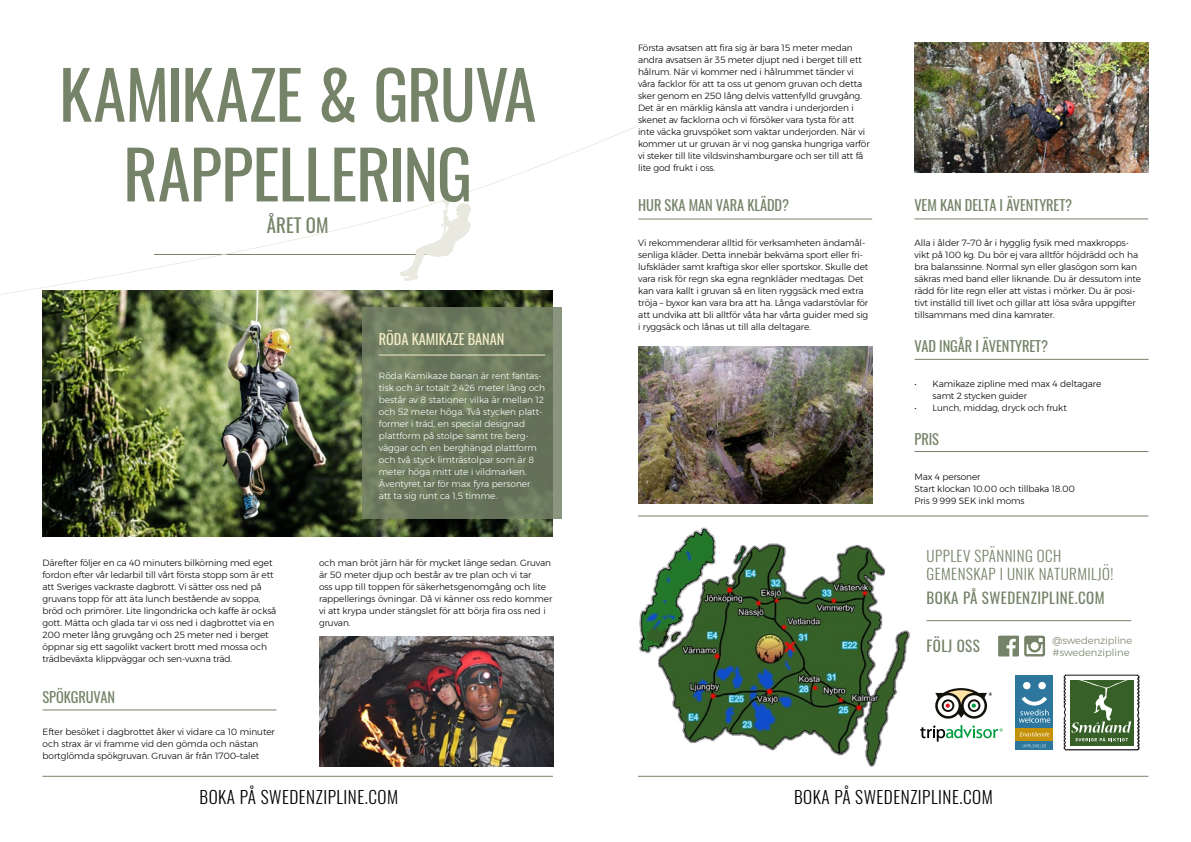
<style>
.page{position:relative;width:1191px;height:842px;background:#fff}
.page>*{position:absolute;margin:0;border:0;box-sizing:border-box;transform-origin:0 0}
.t1{font:66.4px/79.7px "Oswald";letter-spacing:-.01em;color:#758368;text-align:center}
.t2{font:18.9px "Oswald";color:#758368}
.t3{font:300 17.2px "Oswald";letter-spacing:.03em;color:#000}
.t4{font:300 15px/18.3px "Oswald";letter-spacing:.03em;color:#758368}
.t5{font:15px "Oswald";letter-spacing:.03em;color:#758368}
.t6{font:14.4px "Oswald";letter-spacing:-.005em;color:#758368}
.t7{font:14.4px "Oswald";letter-spacing:-.005em;color:#f3ebc6}
.t8{font:300 10px/11.8px "Montserrat";color:#758368}
.t9{font:300 9px/12px "Montserrat";letter-spacing:-.01em;color:#000}
.t10{font:300 9px/12px "Montserrat";color:#fff}
</style>
<div class="page">
<img style="left:43px;top:299px;width:510px;height:238px">
<svg style="left:0;top:126px;width:638px;height:173px"></svg>
<hr style="left:914px;top:218px;width:234px;height:1px;background:#758368">
<hr style="left:914px;top:359px;width:234px;height:1px;background:#758368">
<hr style="left:638px;top:776px;width:510px;height:1px;background:#758368">
<hr style="left:43px;top:776px;width:510px;height:1px;background:#758368">
<hr style="left:926px;top:620px;width:205px;height:1px;background:#758368">
<svg style="left:998px;top:636px;width:47px;height:20px"></svg>
<div style="left:1015px;top:728px;width:38px;height:13px;background:#c49109"></div>
<svg style="left:1019px;top:732px;width:30px;height:4px"></svg>
<div style="left:1015px;top:741px;width:38px;height:9px;background:#2d779f"></div>
<svg style="left:1022px;top:744px;width:24px;height:3px"></svg>
<div style="left:1015px;top:675px;width:38px;height:52px;background:#2d779f"></div>
<div style="left:1023px;top:682px;width:7px;height:7px;background:#fff;border-radius:50%"></div>
<div style="left:1038px;top:682px;width:7px;height:7px;background:#fff;border-radius:50%"></div>
<svg style="left:1018px;top:696px;width:32px;height:27px"></svg>
<svg style="left:935px;top:688px;width:57px;height:31px"></svg>
<svg style="left:920px;top:725px;width:82px;height:17px"></svg>
<svg style="left:1064px;top:675px;width:75px;height:75px"></svg>
<img style="left:638px;top:527px;width:278px;height:250px">
<hr style="left:638px;top:516px;width:510px;height:1px;background:#758368">
<img style="left:914px;top:43px;width:234px;height:130px">
<img style="left:638px;top:346px;width:234px;height:158px">
<hr style="left:914px;top:451px;width:234px;height:1px;background:#758368">
<svg style="left:362px;top:308px;width:200px;height:211px;background:#6d7a5f"></svg>
<hr style="left:379px;top:354px;width:166px;height:1px;background:#f3ebc6">
<hr style="left:43px;top:709px;width:233px;height:1px;background:#758368">
<img style="left:319px;top:636px;width:234px;height:130px">
<hr style="left:638px;top:219px;width:234px;height:1px;background:#758368">
<h1 class="t1" style="left:59px;top:48px;width:479px">KAMIKAZE &amp; GRUVA<br>RAPPELLERING</h1>
<h2 class="t2" style="left:267px;top:209px;width:63px">ÅRET OM</h2>
<p class="t9" style="left:43px;top:556px;width:235px">Därefter följer en ca 40 minuters bilkörning med eget fordon efter vår ledarbil till vårt första stopp som är ett att Sveriges vackraste dagbrott. Vi sätter oss ned på gruvans topp för att äta lunch bestående av soppa, bröd och primörer. Lite lingondricka och kaffe är också gott. Mätta och glada tar vi oss ned i dagbrottet via en 200 meter lång gruvgång och 25 meter ned i berget öppnar sig ett sagolikt vackert brott med mossa och trädbeväxta klippväggar och sen-vuxna träd.</p>
<h3 class="t6" style="left:43px;top:684px;width:74px">SPÖKGRUVAN</h3>
<p class="t9" style="left:43px;top:726px;width:234px">Efter besöket i dagbrottet åker vi vidare ca 10 minuter och strax är vi framme vid den gömda och nästan bortglömda spökgruvan. Gruvan är från 1700–talet</p>
<h3 class="t7" style="left:379px;top:326px;width:127px">RÖDA KAMIKAZE BANAN</h3>
<p class="t10" style="left:379px;top:370px;width:168px">Röda Kamikaze banan är rent fantas&shy;tisk och är totalt 2 426 meter lång och består av 8 stationer vilka är mellan 12 och 52 meter höga. Två stycken platt&shy;former i träd, en special designad plattform på stolpe samt tre berg&shy;väggar och en berghängd plattform och två styck limträstolpar som är 8 meter höga mitt ute i vildmarken.<br>Äventyret tar för max fyra personer<br>att ta sig runt ca 1,5 timme.</p>
<p class="t9" style="left:319px;top:556px;width:235px">och man bröt järn här för mycket länge sedan. Gruvan är 50 meter djup och består av tre plan och vi tar<br>oss upp till toppen för säkerhetsgenomgång och lite rappellerings övningar. Då vi känner oss redo kommer vi att krypa under stängslet för att börja fira oss ned i gruvan.</p>
<p class="t9" style="left:638px;top:42px;width:233px">Första avsatsen att fira sig är bara 15 meter medan andra avsatsen är 35 meter djupt ned i berget till ett hålrum. När vi kommer ned i hålrummet tänder vi våra facklor för att ta oss ut genom gruvan och detta sker genom en 250 lång delvis vattenfylld gruvgång.<br>Det är en märklig känsla att vandra i underjorden i skenet av facklorna och vi försöker vara tysta för att inte väcka gruvspöket som vaktar underjorden. När vi kommer ut ur gruvan är vi nog ganska hungriga varför vi steker till lite vildsvinshamburgare och ser till att få lite god frukt i oss.</p>
<h3 class="t6" style="left:638px;top:193px;width:152px">HUR SKA MAN VARA KLÄDD?</h3>
<p class="t9" style="left:638px;top:237px;width:232px">Vi rekommenderar alltid för verksamheten ändamål&shy;senliga kläder. Detta innebär bekväma sport eller fri&shy;lufskläder samt kraftiga skor eller sportskor. Skulle det vara risk för regn ska egna regnkläder medtagas. Det kan vara kallt i gruvan så en liten ryggsäck med extra tröja – byxor kan vara bra att ha. Långa vadarstövlar för att undvika att bli alltför våta har vårta guider med sig i ryggsäck och lånas ut till alla deltagare.</p>
<h3 class="t6" style="left:914px;top:193px;width:159px">VEM KAN DELTA I ÄVENTYRET?</h3>
<p class="t9" style="left:914px;top:237px;width:228px">Alla i ålder 7–70 år i hygglig fysik med maxkropps&shy;vikt på 100 kg. Du bör ej vara alltför höjdrädd och ha bra balanssinne. Normal syn eller glasögon som kan säkras med band eller liknande. Du är dessutom inte rädd för lite regn eller att vistas i mörker. Du är posi&shy;tivt inställd till livet och gillar att lösa svåra uppgifter tillsammans med dina kamrater.</p>
<h3 class="t6" style="left:914px;top:334px;width:135px">VAD INGÅR I ÄVENTYRET?</h3>
<p class="t9" style="left:932px;top:378px;width:170px;text-indent:-18px">• Kamikaze zipline med max 4 deltagare samt 2 stycken guider</p>
<p class="t9" style="left:914px;top:402px;width:154px">• Lunch, middag, dryck och frukt</p>
<h3 class="t6" style="left:914px;top:426px;width:26px">PRIS</h3>
<p class="t9" style="left:914px;top:470px;width:162px">Max 4 personer<br>Start klockan 10.00 och tillbaka 18.00<br>Pris 9 999 SEK inkl moms</p>
<h3 class="t4" style="left:926px;top:545px;width:188px">UPPLEV SPÄNNING OCH<br>GEMENSKAP I UNIK NATURMILJÖ!</h3>
<h3 class="t5" style="left:926px;top:584px;width:180px">BOKA PÅ SWEDENZIPLINE.COM</h3>
<h3 class="t5" style="left:926px;top:633px;width:55px">FÖLJ OSS</h3>
<p class="t8" style="left:1052px;top:635px;width:81px">@swedenzipline #swedenzipline</p>
<h3 class="t3" style="left:199px;top:782px;width:200px">BOKA PÅ SWEDENZIPLINE.COM</h3>
<h3 class="t3" style="left:794px;top:782px;width:200px">BOKA PÅ SWEDENZIPLINE.COM</h3>
</div>
